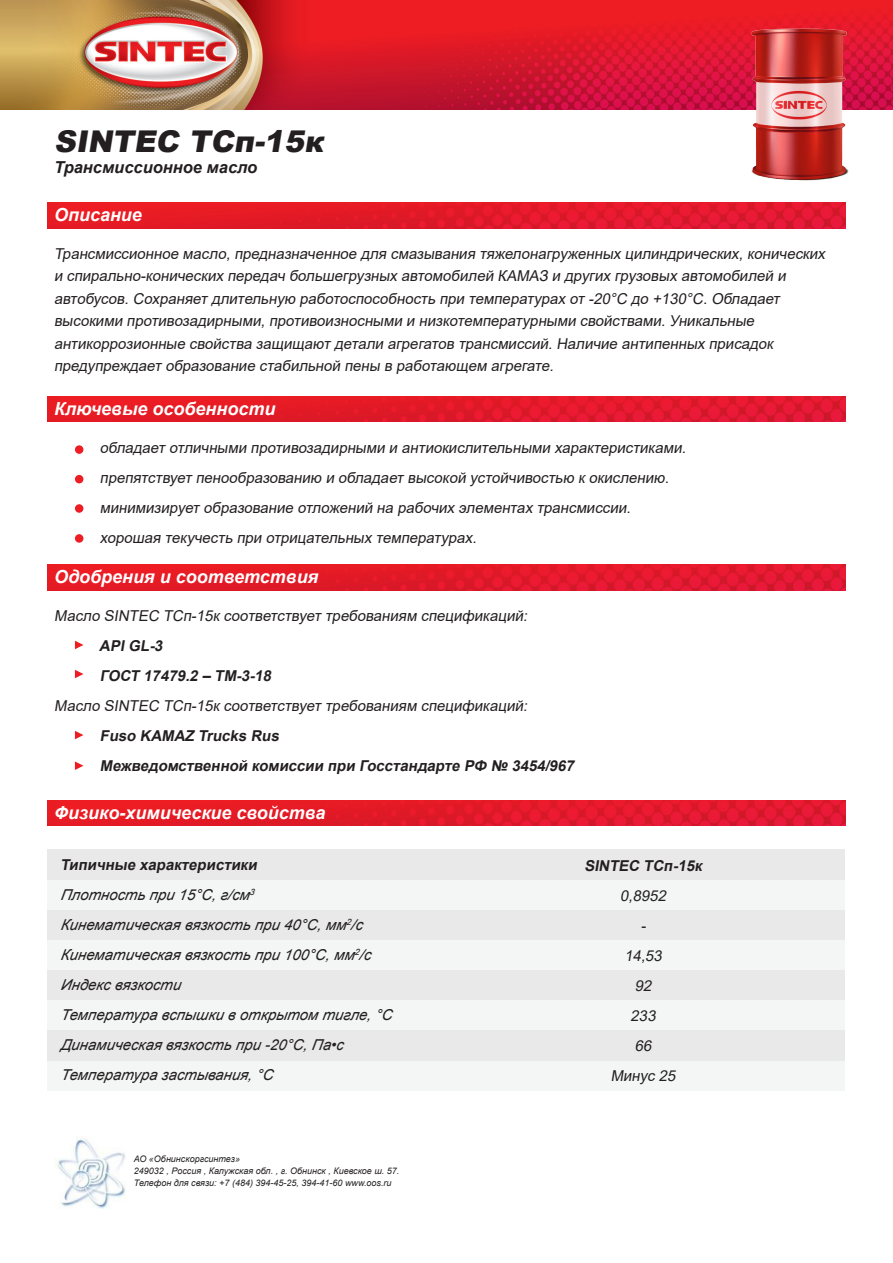
<style>
.page{position:relative;width:893px;height:1263px;background:#fff}
.page>*{position:absolute;margin:0;border:0;box-sizing:border-box;transform-origin:0 0}
.t1{font:italic 900 30px "Arial";color:#231f20}
.t2{font:italic 700 18px "Arial";color:#fff}
.t3{font:italic 700 16.5px "Arial";color:#231f20}
.t4{font:italic 15px/22.5px "Arial";color:#231f20}
.t5{font:italic 15px "Arial";color:#231f20}
.t6{font:italic 700 15px "Arial";color:#231f20}
.t7{font:italic 9px "Arial";color:#231f20}
</style>
<div class="page">
<div style="left:48px;top:1061px;width:797px;height:29px;background:#f3f6f4"></div>
<img style="left:0;top:0;width:893px;height:109px">
<img style="left:48px;top:203px;width:797px;height:25px">
<img style="left:48px;top:396px;width:797px;height:26px">
<img style="left:48px;top:565px;width:797px;height:25px">
<img style="left:734px;top:29px;width:131px;height:152px">
<svg style="left:75px;top:641px;width:8px;height:8px"></svg>
<img style="left:54px;top:1137px;width:72px;height:72px">
<img style="left:48px;top:800px;width:797px;height:26px">
<div style="left:48px;top:850px;width:797px;height:211px;background:#e9e9e9"></div>
<div style="left:48px;top:880px;width:797px;height:30px;background:#f3f6f4"></div>
<div style="left:48px;top:940px;width:797px;height:29px;background:#f3f6f4"></div>
<div style="left:48px;top:1000px;width:797px;height:30px;background:#f3f6f4"></div>
<div style="left:75px;top:445px;width:8px;height:9px;background:#ed1d23;border-radius:50%"></div>
<div style="left:75px;top:475px;width:8px;height:8px;background:#ed1d23;border-radius:50%"></div>
<div style="left:75px;top:504px;width:8px;height:9px;background:#ed1d23;border-radius:50%"></div>
<div style="left:75px;top:534px;width:8px;height:9px;background:#ed1d23;border-radius:50%"></div>
<svg style="left:75px;top:670px;width:8px;height:8px"></svg>
<svg style="left:75px;top:731px;width:8px;height:8px"></svg>
<svg style="left:75px;top:761px;width:8px;height:9px"></svg>
<p class="t1" style="left:54px;top:120px;width:277px">SINTEC ТСп-15к</p>
<p class="t3" style="left:54px;top:156px;width:205px">Трансмиссионное масло</p>
<p class="t2" style="left:54px;top:203px;width:89px">Описание</p>
<p class="t4" style="left:54px;top:242px;width:776px">Трансмиссионное масло, предназначенное для смазывания тяжелонагруженных цилиндрических, конических и спирально-конических передач большегрузных автомобилей КАМАЗ и других грузовых автомобилей и автобусов. Сохраняет длительную работоспособность при температурах от -20°С до +130°С. Обладает высокими противозадирными, противоизносными и низкотемпературными свойствами. Уникальные антикоррозионные свойства защищают детали агрегатов трансмиссий. Наличие антипенных присадок предупреждает образование стабильной пены в работающем агрегате.</p>
<p class="t2" style="left:54px;top:396px;width:223px">Ключевые особенности</p>
<p class="t4" style="left:100px;top:436px;width:591px">обладает отличными противозадирными и антиокислительными характеристиками.</p>
<p class="t4" style="left:100px;top:466px;width:574px">препятствует пенообразованию и обладает высокой устойчивостью к окислению.</p>
<p class="t4" style="left:100px;top:496px;width:535px">минимизирует образование отложений на рабочих элементах трансмиссии.</p>
<p class="t4" style="left:100px;top:526px;width:381px">хорошая текучесть при отрицательных температурах.</p>
<p class="t2" style="left:54px;top:565px;width:266px">Одобрения и соответствия</p>
<p class="t4" style="left:54px;top:604px;width:478px">Масло SINTEC ТСп-15к соответствует требованиям спецификаций:</p>
<p class="t6" style="left:99px;top:635px;width:68px">APIGL-3</p>
<p class="t6" style="left:100px;top:665px;width:176px">ГОСТ 17479.2 – ТМ-3-18</p>
<p class="t4" style="left:54px;top:694px;width:478px">Масло SINTEC ТСп-15к соответствует требованиям спецификаций:</p>
<p class="t6" style="left:100px;top:725px;width:184px">Fuso KAMAZ Trucks Rus</p>
<p class="t6" style="left:100px;top:755px;width:479px">Межведомственной комиссии при Госстандарте РФ № 3454/967</p>
<p class="t2" style="left:54px;top:800px;width:273px">Физико-химические свойства</p>
<p class="t6" style="left:60px;top:854px;width:201px">Типичные характеристики</p>
<p class="t5" style="left:60px;top:885px;width:197px">Плотность при 15°С, г/см<sup>3</sup></p>
<p class="t5" style="left:60px;top:915px;width:307px">Кинематическая вязкость при 40°С, мм<sup>2</sup>/с</p>
<p class="t5" style="left:60px;top:945px;width:315px">Кинематическая вязкость при 100°С, мм<sup>2</sup>/с</p>
<p class="t5" style="left:60px;top:975px;width:125px">Индекс вязкости</p>
<p class="t5" style="left:60px;top:1005px;width:336px">Температура вспышки в открытом тигле, °С</p>
<p class="t5" style="left:60px;top:1035px;width:288px">Динамическая вязкость при -20°С, Па•с</p>
<p class="t5" style="left:60px;top:1065px;width:217px">Температура застывания, °С</p>
<p class="t7" style="left:134px;top:1153px;width:108px">АО «Обнинскоргсинтез»</p>
<p class="t7" style="left:134px;top:1165px;width:267px">249032 , Россия , Калужская обл. , г. Обнинск , Киевское ш. 57.</p>
<p class="t7" style="left:134px;top:1177px;width:259px">Телефон для связи: +7 (484) 394-45-25, 394-41-60 www.oos.ru</p>
<p class="t6" style="left:584px;top:855px;width:122px">SINTEC ТСп-15к</p>
<p class="t4" style="left:620px;top:885px;width:51px">0,8952</p>
<p class="t4" style="left:641px;top:915px;width:10px">-</p>
<p class="t4" style="left:624px;top:945px;width:42px">14,53</p>
<p class="t4" style="left:635px;top:975px;width:21px">92</p>
<p class="t4" style="left:631px;top:1005px;width:30px">233</p>
<p class="t4" style="left:635px;top:1035px;width:21px">66</p>
<p class="t4" style="left:611px;top:1065px;width:70px">Минус 25</p>
</div>
